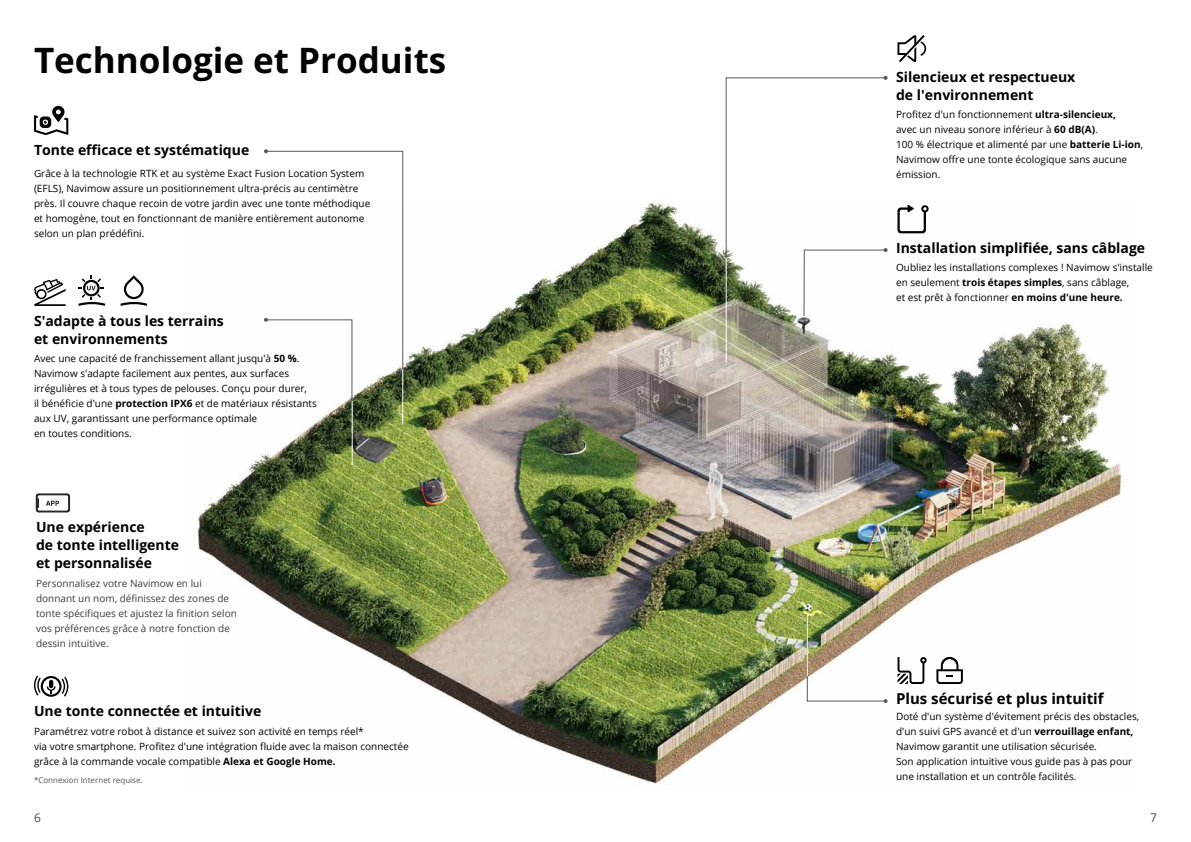
<style>
.page{position:relative;width:1191px;height:842px;background:#fff}
.page>*{position:absolute;margin:0;border:0;box-sizing:border-box;transform-origin:0 0}
.t1{font:700 35px "Open Sans";color:#000}
.t2{font:700 15px "Open Sans";color:#000}
.t3{font:700 14px/18px "Open Sans";color:#000}
.t4{font:12px "Open Sans";color:#4d4949}
.t5{font:10px/15px "Open Sans";color:#000}
.t6{font:10px/15px "Open Sans";color:#3f3b3a}
.t7{font:8px "Open Sans";color:#5a5757}
.s1{font-weight:700}
</style>
<div class="page">
<img style="left:197px;top:203px;width:924px;height:581px">
<hr style="left:402px;top:369px;width:1px;height:55px;background:#fff">
<img style="left:795px;top:316px;width:18px;height:18px">
<svg style="left:725px;top:76px;width:162px;height:240px"></svg>
<hr style="left:726px;top:258px;width:1px;height:105px;background:#fff">
<img style="left:806px;top:612px;width:81px;height:91px">
<svg style="left:264px;top:149px;width:139px;height:271px"></svg>
<svg style="left:34px;top:279px;width:32px;height:27px"></svg>
<svg style="left:78px;top:275px;width:27px;height:31px"></svg>
<svg style="left:120px;top:275px;width:27px;height:31px"></svg>
<svg style="left:36px;top:493px;width:34px;height:19px"></svg>
<svg style="left:34px;top:676px;width:34px;height:21px"></svg>
<svg style="left:34px;top:106px;width:34px;height:29px"></svg>
<svg style="left:897px;top:205px;width:31px;height:28px"></svg>
<svg style="left:897px;top:657px;width:29px;height:27px"></svg>
<hr style="left:352px;top:401px;width:1px;height:64px;background:#fff">
<hr style="left:807px;top:612px;width:1px;height:64px;background:#fff">
<svg style="left:936px;top:657px;width:27px;height:27px"></svg>
<svg style="left:897px;top:35px;width:29px;height:27px"></svg>
<h1 class="t1" style="left:34px;top:35px;width:414px">Technologie et Produits</h1>
<h3 class="t3" style="left:34px;top:141px;width:217px">Tonte efficace et systématique</h3>
<p class="t5" style="left:34px;top:166px;width:338px">Grâce à la technologie RTK et au système Exact Fusion Location System (EFLS), Navimow assure un positionnement ultra-précis au centimètre près. Il couvre chaque recoin de votre jardin avec une tonte méthodique et homogène, tout en fonctionnant de manière entièrement autonome selon un plan prédéfini.</p>
<h3 class="t3" style="left:34px;top:311px;width:191px">S'adapte à tous les terrains et environnements</h3>
<p class="t5" style="left:34px;top:351px;width:284px">Avec une capacité de franchissement allant jusqu'à <span class="s1">50 %</span>.<br>Navimow s'adapte facilement aux pentes, aux surfaces irrégulières et à tous types de pelouses. Conçu pour durer,<br>il bénéficie d'une <span class="s1">protection IPX6</span> et de matériaux résistants aux UV, garantissant une performance optimale<br>en toutes conditions.</p>
<h3 class="t3" style="left:36px;top:518px;width:145px">Une expérience<br>de tonte intelligente et personnalisée</h3>
<p class="t6" style="left:36px;top:575px;width:202px">Personnalisez votre Navimow en lui donnant un nom, définissez des zones de tonte spécifiques et ajustez la finition selon vos préférences grâce à notre fonction de dessin intuitive.</p>
<h3 class="t3" style="left:34px;top:702px;width:229px">Une tonte connectée et intuitive</h3>
<p class="t5" style="left:34px;top:723px;width:376px">Paramétrez votre robot à distance et suivez son activité en temps réel*<br>via votre smartphone. Profitez d'une intégration fluide avec la maison connectée grâce à la commande vocale compatible <span class="s1">Alexa et Google Home.</span></p>
<p class="t7" style="left:34px;top:775px;width:110px">*Connexion Internet requise.</p>
<h3 class="t3" style="left:896px;top:67px;width:181px">Silencieux et respectueux de l'environnement</h3>
<p class="t5" style="left:896px;top:107px;width:248px">Profitez d'un fonctionnement <span class="s1">ultra-silencieux,<br></span>avec un niveau sonore inférieur à <span class="s1">60 dB(A)</span>.<br>100 % électrique et alimenté par une <span class="s1">batterie Li-ion</span>, Navimow offre une tonte écologique sans aucune émission.</p>
<h3 class="t3" style="left:896px;top:238px;width:251px">Installation simplifiée, sans câblage</h3>
<p class="t5" style="left:896px;top:260px;width:258px">Oubliez les installations complexes ! Navimow s'installe en seulement <span class="s1">trois étapes simples</span>, sans câblage,<br>et est prêt à fonctionner <span class="s1">en moins d'une heure.</span></p>
<h2 class="t2" style="left:896px;top:688px;width:209px">Plus sécurisé et plus intuitif</h2>
<p class="t5" style="left:896px;top:709px;width:245px">Doté d'un système d'évitement précis des obstacles, d'un suivi GPS avancé et d'un <span class="s1">verrouillage enfant, </span>Navimow garantit une utilisation sécurisée.<br>Son application intuitive vous guide pas à pas pour une installation et un contrôle facilités.</p>
<p class="t4" style="left:34px;top:809px;width:8px">6</p>
<p class="t4" style="left:1150px;top:809px;width:8px">7</p>
</div>
